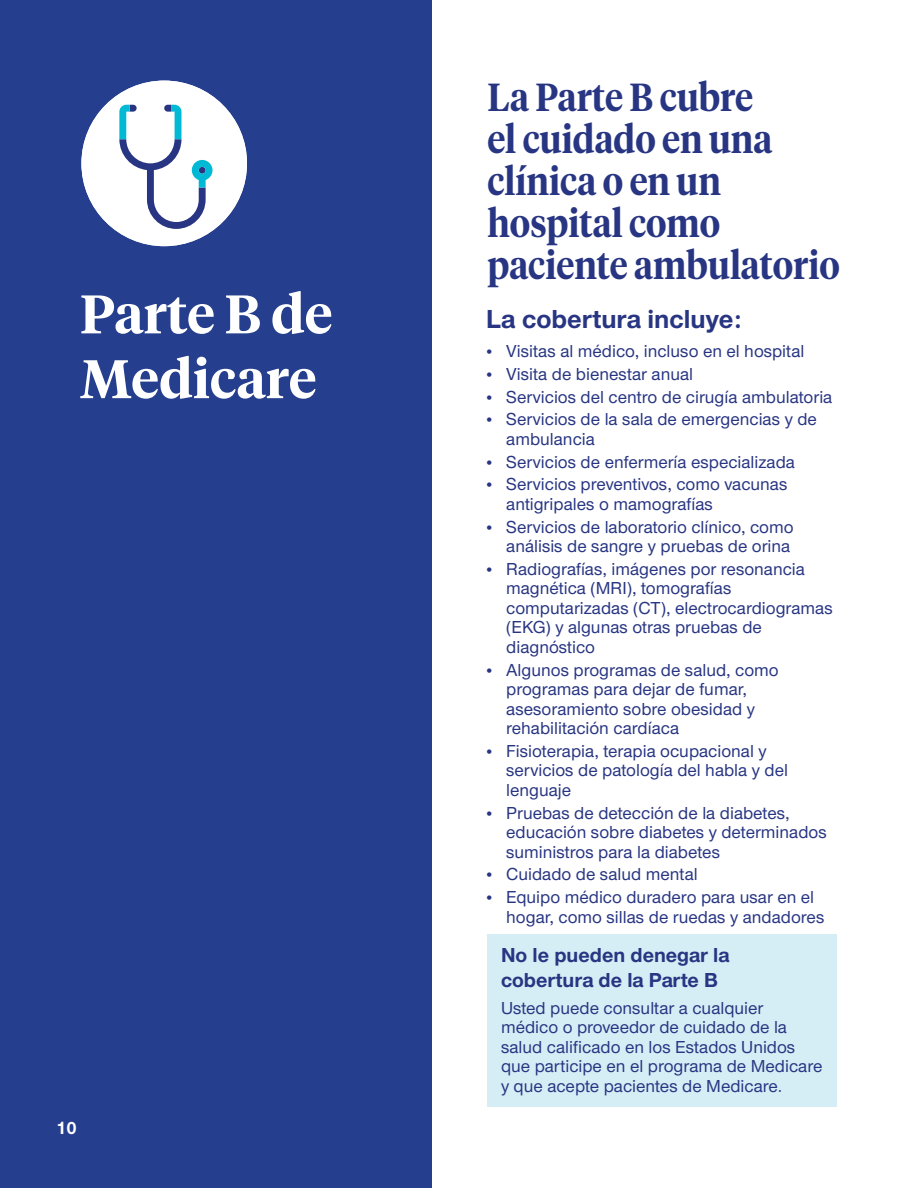
<style>
.page{position:relative;width:918px;height:1188px;background:#fff}
.page>*{position:absolute;margin:0;border:0;box-sizing:border-box;transform-origin:0 0}
.t1{font:600 54px/64.8px "UHC Serif Headline";color:#fff}
.t2{font:600 39px/42px "UHC Serif Headline";color:#283582;scale:.9 1}
.t3{font:700 27px "UHC Sans";color:#283582}
.Bullet_Body_Sans___U{font:700 21px/25.2px "UHC Sans";color:#283582}
.Bullet_Body_Sans___U-2{font:500 18px/19.5px "UHC Sans";color:#283582}
.t4{font:700 18px "UHC Sans";color:#fff}
.s1{font-family:"UHC Serif Text";font-weight:400}
</style>
<div class="page">
<div style="left:0;top:0;width:432px;height:1188px;background:#253f8e"></div>
<div style="left:488px;top:935px;width:349px;height:172px;background:#d5eef5"></div>
<div style="left:81px;top:81px;width:166px;height:165px;background:#fff;border-radius:50%"></div>
<svg style="left:119px;top:105px;width:94px;height:124px"></svg>
<p class="t1" style="left:80px;top:279px;width:254px">Parte B de<br>Medicare</p>
<p class="t4" style="left:56px;top:1116px;width:22px">10</p>
<p class="t2" style="left:488px;top:74px;width:393px">La Parte B cubre<br>el cuidado en una clínica o en un hospital como paciente ambulatorio</p>
<p class="t3" style="left:486px;top:301px;width:257px">La cobertura incluye:</p>
<p class="Bullet_Body_Sans___U-2" style="left:486px;top:341px;width:320px"><span class="s1">•</span> Visitas al médico, incluso en el hospital</p>
<p class="Bullet_Body_Sans___U-2" style="left:486px;top:363px;width:209px"><span class="s1">•</span> Visita de bienestar anual</p>
<p class="Bullet_Body_Sans___U-2" style="left:486px;top:386px;width:348px"><span class="s1">•</span> Servicios del centro de cirugía ambulatoria</p>
<p class="Bullet_Body_Sans___U-2" style="left:506px;top:409px;width:312px;text-indent:-20px"><span class="s1">•</span> Servicios de la sala de emergencias y de ambulancia</p>
<p class="Bullet_Body_Sans___U-2" style="left:486px;top:451px;width:310px"><span class="s1">•</span> Servicios de enfermería especializada</p>
<p class="Bullet_Body_Sans___U-2" style="left:506px;top:474px;width:283px;text-indent:-20px"><span class="s1">•</span> Servicios preventivos, como vacunas antigripales o mamografías</p>
<p class="Bullet_Body_Sans___U-2" style="left:486px;top:516px;width:309px;text-align:right"><span class="s1">•</span> Servicios de laboratorio clínico, como análisis de sangre y pruebas de orina</p>
<p class="Bullet_Body_Sans___U-2" style="left:506px;top:558px;width:328px;text-indent:-20px"><span class="s1">•</span> Radiografías, imágenes por resonancia magnética (MRI), tomografías computarizadas (CT), electrocardiogramas (EKG) y algunas otras pruebas de diagnóstico</p>
<p class="Bullet_Body_Sans___U-2" style="left:506px;top:659px;width:274px;text-indent:-20px"><span class="s1">•</span> Algunos programas de salud, como programas para dejar de fumar, asesoramiento sobre obesidad y rehabilitación cardíaca</p>
<p class="Bullet_Body_Sans___U-2" style="left:506px;top:740px;width:283px;text-indent:-20px"><span class="s1">•</span> Fisioterapia, terapia ocupacional y servicios de patología del habla y del lenguaje</p>
<p class="Bullet_Body_Sans___U-2" style="left:506px;top:802px;width:322px;text-indent:-20px"><span class="s1">•</span> Pruebas de detección de la diabetes, educación sobre diabetes y determinados suministros para la diabetes</p>
<p class="Bullet_Body_Sans___U-2" style="left:486px;top:864px;width:213px"><span class="s1">•</span> Cuidado de salud mental</p>
<p class="Bullet_Body_Sans___U-2" style="left:506px;top:887px;width:320px;text-indent:-20px"><span class="s1">•</span> Equipo médico duradero para usar en el hogar, como sillas de ruedas y andadores</p>
<p class="Bullet_Body_Sans___U" style="left:501px;top:942px;width:230px">No le pueden denegar la cobertura de la Parte B</p>
<p class="Bullet_Body_Sans___U-2" style="left:501px;top:997px;width:323px">Usted puede consultar a cualquier médico o proveedor de cuidado de la salud calificado en los Estados Unidos que participe en el programa de Medicare y que acepte pacientes de Medicare.</p>
</div>
